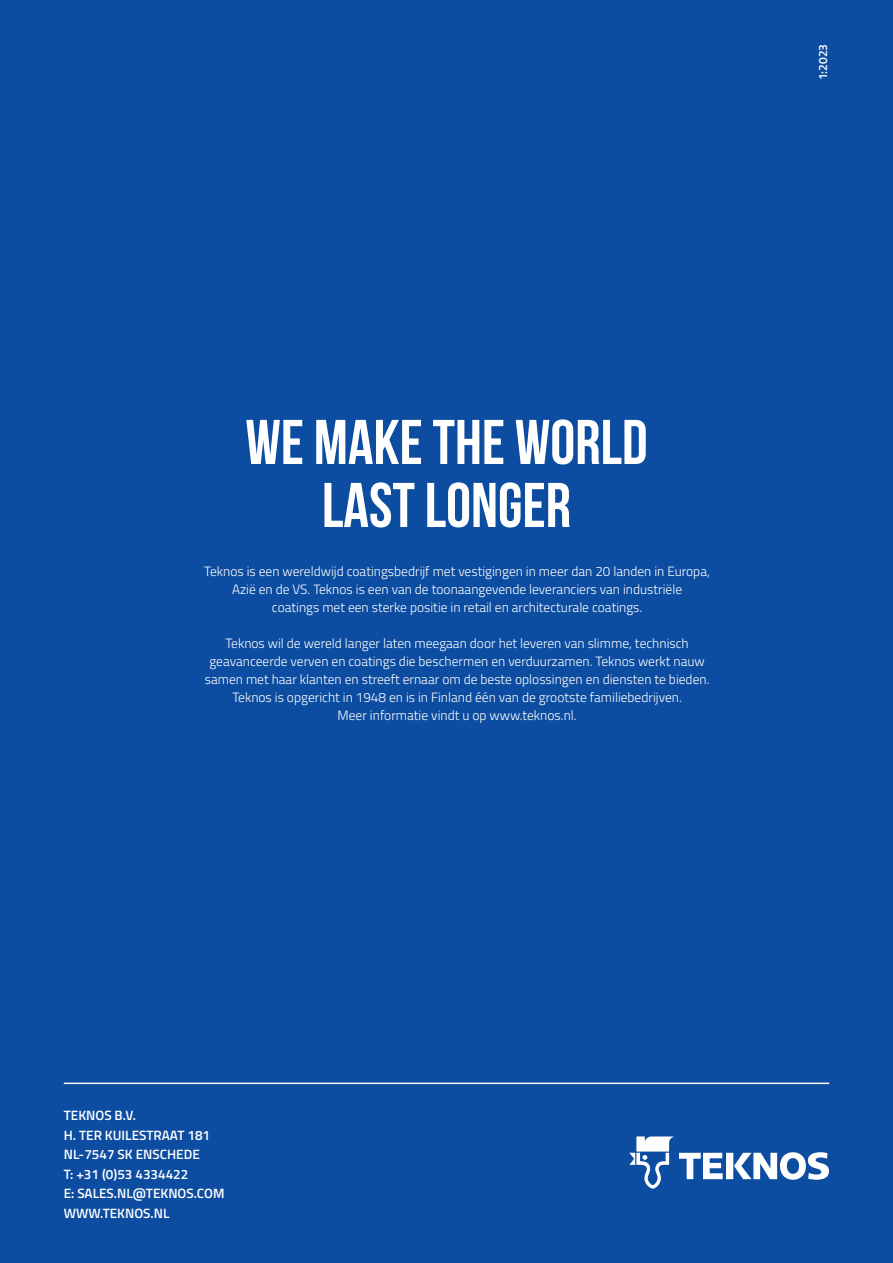
<style>
.page{position:relative;width:893px;height:1263px;background:#0d4da1}
.page>*{position:absolute;margin:0;border:0;box-sizing:border-box;transform-origin:0 0}
.Leipis_NORMAL_9_11{font:700 63px "Bebas Neue";color:#fff}
.Bodytext{font:300 13.5px/18px "Titillium";color:#fff;text-align:center}
.t1{font:600 13.5px "Titillium";color:#fff}
.liitteet_väliotsikko{font:600 12px "Titillium";color:#fff}
</style>
<div class="page">
<svg style="left:629px;top:1136px;width:200px;height:53px"></svg>
<hr style="left:64px;top:1082px;width:765px;height:2px;background:#fff">
<p class="liitteet_väliotsikko" style="left:814px;top:80px;width:38px;rotate:-90deg">1:2023</p>
<p class="Leipis_NORMAL_9_11" style="left:245px;top:408px;width:404px">WE MAKE THE WORLD</p>
<p class="Leipis_NORMAL_9_11" style="left:322px;top:471px;width:251px">LAST LONGER</p>
<p class="Bodytext" style="left:204px;top:562px;width:507px">Teknos is een wereldwijd coatingsbedrijf met vestigingen in meer dan 20 landen in Europa,<br>Azië en de VS. Teknos is een van de toonaangevende leveranciers van industriële</p>
<p class="Bodytext" style="left:272px;top:598px;width:372px">coatings met een sterke positie in retail en architecturale coatings.</p>
<p class="Bodytext" style="left:225px;top:634px;width:465px">Teknos wil de wereld langer laten meegaan door het leveren van slimme, technisch</p>
<p class="Bodytext" style="left:209px;top:652px;width:497px">geavanceerde verven en coatings die beschermen en verduurzamen. Teknos werkt nauw</p>
<p class="Bodytext" style="left:205px;top:670px;width:506px">samen met haar klanten en streeft ernaar om de beste oplossingen en diensten te bieden.</p>
<p class="Bodytext" style="left:232px;top:688px;width:451px">Teknos is opgericht in 1948 en is in Finland één van de grootste familiebedrijven.</p>
<p class="Bodytext" style="left:338px;top:706px;width:240px">Meer informatie vindt u op www.teknos.nl.</p>
<p class="t1" style="left:64px;top:1105px;width:74px">TEKNOS B.V.</p>
<p class="t1" style="left:64px;top:1125px;width:148px">H. TER KUILESTRAAT 181</p>
<p class="t1" style="left:64px;top:1144px;width:138px">NL-7547 SK ENSCHEDE</p>
<p class="t1" style="left:64px;top:1164px;width:126px">T: +31 (0)53 4334422</p>
<p class="t1" style="left:64px;top:1183px;width:162px">E: SALES.NL@TEKNOS.COM</p>
<p class="t1" style="left:64px;top:1203px;width:107px">WWW.TEKNOS.NL</p>
</div>
